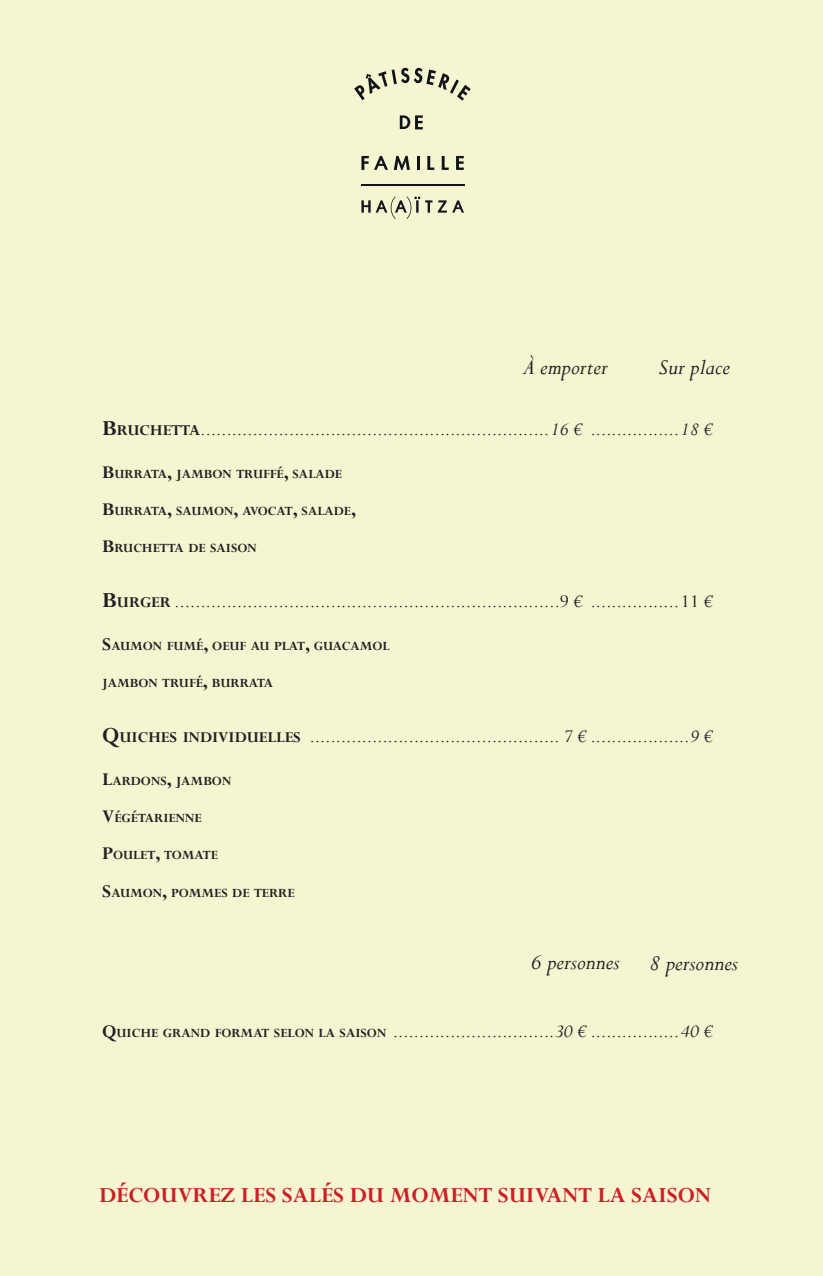
<style>
.page{position:relative;width:823px;height:1276px;background:#fff}
.page>*{position:absolute;margin:0;border:0;box-sizing:border-box;transform-origin:0 0}
.t1{font:700 24px "Perpetua";color:#cb1f26}
.t2{font:italic 24px "Perpetua";color:#231f20}
.t3{font:italic 20px "Perpetua";color:#231f20}
.t4{font:700 14px "Perpetua";color:#231f20}
.s1{font-weight:700;font-style:normal;font-size:24px}
.s2{font-weight:700;font-style:normal;font-size:16.8px}
.s3{font-size:20px}
.s4{font-style:normal}
.s5{font-weight:700;font-style:normal}
.s6{font-weight:700;font-style:normal;font-size:14px}
</style>
<div class="page">
<div style="left:0;top:0;width:822px;height:1276px;background:#f6f5d2"></div>
<svg style="left:354px;top:68px;width:116px;height:33px"></svg>
<svg style="left:361px;top:156px;width:7px;height:14px"></svg>
<hr style="left:417px;top:156px;width:3px;height:14px;background:#111416">
<svg style="left:427px;top:156px;width:7px;height:14px"></svg>
<svg style="left:441px;top:156px;width:7px;height:14px"></svg>
<svg style="left:456px;top:156px;width:7px;height:14px"></svg>
<svg style="left:374px;top:156px;width:35px;height:14px"></svg>
<svg style="left:399px;top:115px;width:23px;height:14px"></svg>
<hr style="left:361px;top:184px;width:103px;height:2px;background:#111416">
<svg style="left:452px;top:200px;width:12px;height:13px"></svg>
<svg style="left:361px;top:196px;width:85px;height:23px"></svg>
<p class="t2" style="left:523px;top:352px;width:86px">À emporter</p>
<p class="t2" style="left:658px;top:352px;width:73px">Sur place</p>
<p class="t3" style="left:102px;top:416px;width:611px"><span class="s1">B</span><span class="s2">RUCHETTA</span>...................................................................16 € .................18 €</p>
<p class="t4" style="left:102px;top:465px;width:241px"><span class="s3">B</span>URRATA<span class="s3">,</span> JAMBON TRUFFÉ<span class="s3">,</span> SALADE</p>
<p class="t4" style="left:102px;top:502px;width:255px"><span class="s3">B</span>URRATA<span class="s3">,</span> SAUMON<span class="s3">,</span> AVOCAT<span class="s3">,</span> SALADE<span class="s3">,</span></p>
<p class="t4" style="left:102px;top:539px;width:156px"><span class="s3">B</span>RUCHETTA DE SAISON</p>
<p class="t3" style="left:102px;top:588px;width:611px"><span class="s1">B</span><span class="s2">URGER</span> ..........................................................................<span class="s4">9</span> € .................<span class="s4">11</span> €</p>
<p class="t4" style="left:102px;top:637px;width:289px"><span class="s3">S</span>AUMON FUMÉ<span class="s3">,</span> OEUF AU PLAT<span class="s3">,</span> GUACAMOL</p>
<p class="t4" style="left:102px;top:674px;width:172px">JAMBON TRUFÉ<span class="s3">,</span> BURRATA</p>
<p class="t3" style="left:102px;top:723px;width:611px"><span class="s1">Q</span><span class="s2">UICHES INDIVIDUELLES</span> ................................................ 7 € ...................9 €</p>
<p class="t4" style="left:102px;top:771px;width:131px"><span class="s3">L</span>ARDONS<span class="s3">,</span> JAMBON</p>
<p class="t4" style="left:102px;top:809px;width:101px"><span class="s3">V</span>ÉGÉTARIENNE</p>
<p class="t4" style="left:102px;top:846px;width:117px"><span class="s3">P</span>OULET<span class="s3">,</span> TOMATE</p>
<p class="t4" style="left:102px;top:884px;width:194px"><span class="s3">S</span>AUMON<span class="s3">,</span> POMMES DE TERRE</p>
<p class="t2" style="left:530px;top:947px;width:209px">6 personnes 8 personnes</p>
<p class="t3" style="left:102px;top:1018px;width:611px"><span class="s5">Q</span><span class="s6">UICHE GRAND FORMAT SELON LA SAISON</span> ...............................30 € .................40 €</p>
<p class="t1" style="left:99px;top:1180px;width:613px">DÉCOUVREZ LES SALÉS DU MOMENT SUIVANT LA SAISON</p>
</div>
